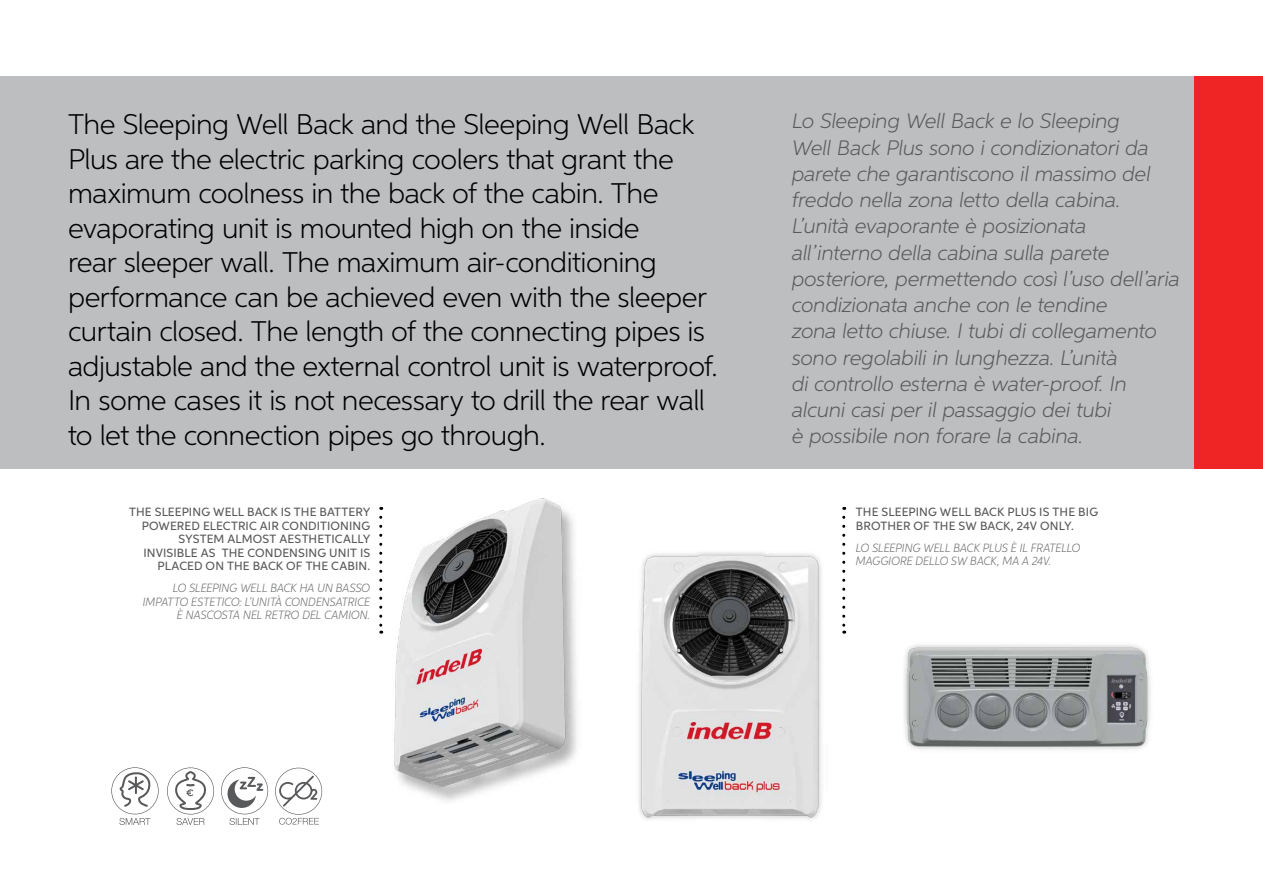
<style>
.page{position:relative;width:1263px;height:893px;background:#fff}
.page>*{position:absolute;margin:0;border:0;box-sizing:border-box;transform-origin:0 0}
.t1{font:300 28.5px/34.5px "Aspira";letter-spacing:-.015em;color:#000}
.t2{font:italic 300 21px/26.2px "Aspira";letter-spacing:-.01em;color:#58595b}
.t3{font:500 12px/13.5px "Aspira";letter-spacing:.01em;color:#58595b;text-align:right}
.t4{font:italic 300 12px/13.5px "Aspira Nar";letter-spacing:-.01em;color:#6d6e71;text-align:right}
</style>
<div class="page">
<div style="left:0;top:76px;width:1195px;height:392px;background:#bcbec0"></div>
<div style="left:1195px;top:76px;width:68px;height:392px;background:#ee2524"></div>
<img style="left:903px;top:645px;width:248px;height:105px">
<img style="left:639px;top:534px;width:208px;height:286px">
<img style="left:379px;top:498px;width:198px;height:303px">
<svg style="left:111px;top:767px;width:48px;height:58px"></svg>
<svg style="left:167px;top:767px;width:47px;height:58px"></svg>
<svg style="left:221px;top:767px;width:47px;height:58px"></svg>
<svg style="left:275px;top:768px;width:47px;height:57px"></svg>
<svg style="left:842px;top:517px;width:3px;height:117px"></svg>
<p class="t1" style="left:68px;top:107px;width:651px">The Sleeping Well Back and the Sleeping Well Back Plus are the electric parking coolers that grant the maximum coolness in the back of the cabin. The evaporating unit is mounted high on the inside<br>rear sleeper wall. The maximum air-conditioning performance can be achieved even with the sleeper curtain closed. The length of the connecting pipes is adjustable and the external control unit is waterproof.<br>In some cases it is not necessary to drill the rear wall to let the connection pipes go through.</p>
<p class="t2" style="left:792px;top:108px;width:389px">Lo Sleeping Well Back e lo Sleeping<br>Well Back Plus sono i condizionatori da parete che garantiscono il massimo del freddo nella zona letto della cabina.<br>L’unità evaporante è posizionata all’interno della cabina sulla parete posteriore, permettendo così l’uso dell’aria condizionata anche con le tendine<br>zona letto chiuse. I tubi di collegamento sono regolabili in lunghezza. L’unità<br>di controllo esterna è water-proof. In alcuni casi per il passaggio dei tubi<br>è possibile non forare la cabina.</p>
<p class="t3" style="left:129px;top:505px;width:243px">THE SLEEPING WELL BACK IS THE BATTERY POWERED ELECTRIC AIR CONDITIONING SYSTEM ALMOST AESTHETICALLY INVISIBLE AS THE CONDENSING UNIT IS PLACED ON THE BACK OF THE CABIN.</p>
<p class="t4" style="left:143px;top:581px;width:229px">LO SLEEPING WELL BACK HA UN BASSO<br>IMPATTO ESTETICO: L’UNITÀ CONDENSATRICE<br>È NASCOSTA NEL RETRO DEL CAMION.</p>
<p class="t3" style="left:856px;top:505px;width:244px;text-align:left">THE SLEEPING WELL BACK PLUS IS THE BIG<br>BROTHER OF THE SW BACK, 24V ONLY.</p>
<p class="t4" style="left:856px;top:541px;width:226px;text-align:left">LO SLEEPING WELL BACK PLUS È IL FRATELLO<br>MAGGIORE DELLO SW BACK, MA A 24V.</p>
</div>
